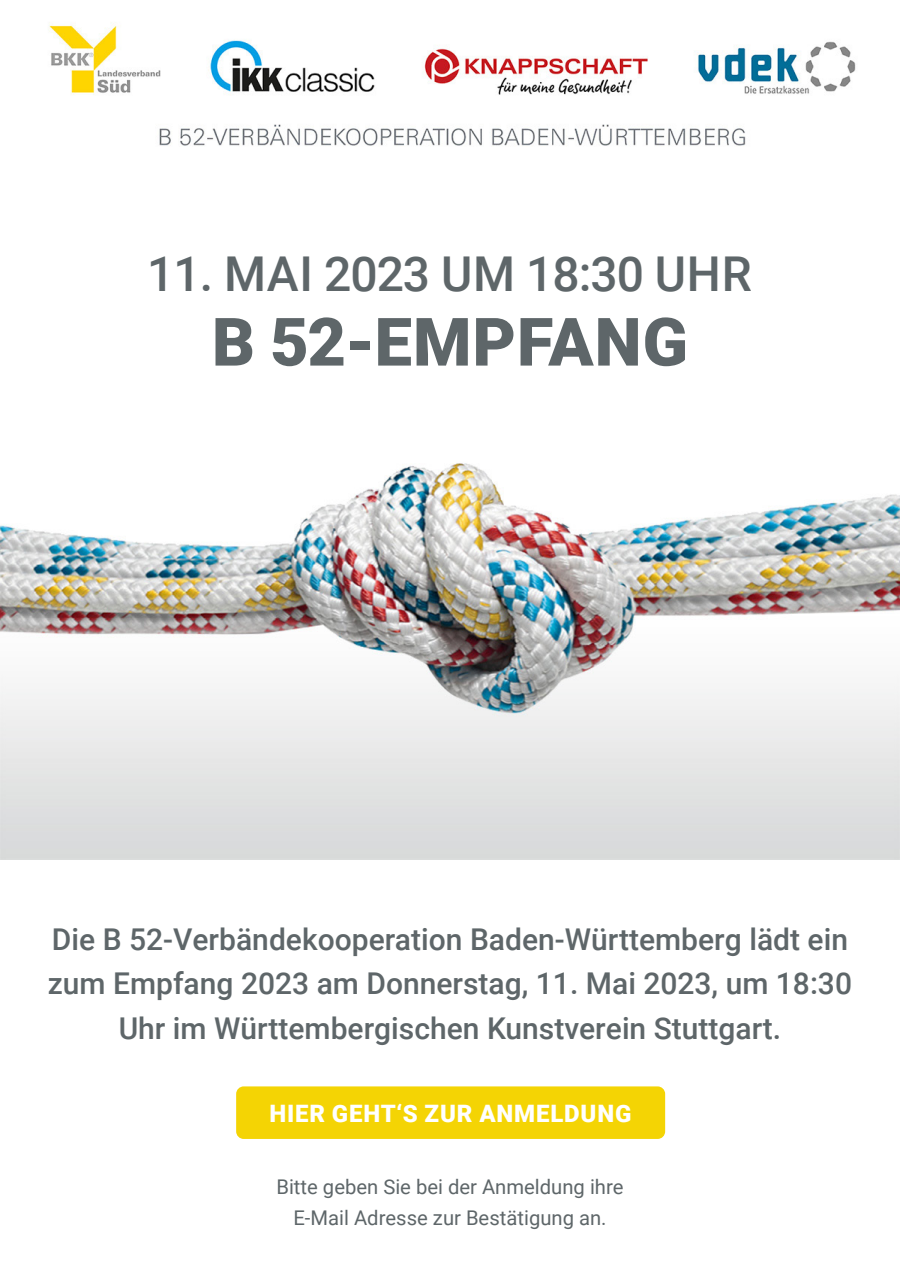
<style>
.page{position:relative;width:900px;height:1274px;background:#fff}
.page>*{position:absolute;margin:0;border:0;box-sizing:border-box;transform-origin:0 0}
.t1{font:900 66.75px "Roboto";letter-spacing:.015em;color:#5e6669}
.t2{font:500 48px "Roboto";letter-spacing:-.02em;color:#5e6669}
.t3{font:500 30px/44.2px "Roboto";color:#5e6669;text-align:center}
.t4{font:900 24px "Roboto";letter-spacing:.035em;color:#fff}
.t5{font:20.25px/30.8px "Roboto";color:#5e6669;text-align:center}
</style>
<div class="page">
<img style="left:0;top:463px;width:900px;height:396px">
<img style="left:49px;top:22px;width:807px;height:124px">
<div style="left:236px;top:1086px;width:429px;height:52px;background:#f4d404;border-radius:8px"></div>
<h2 class="t2" style="left:147px;top:240px;width:606px">11. MAI 2023 UM 18:30 UHR</h2>
<h1 class="t1" style="left:212px;top:295px;width:478px">B 52-EMPFANG</h1>
<p class="t3" style="left:48px;top:916px;width:806px">Die B 52-Verbändekooperation Baden-Württemberg lädt ein zum Empfang 2023 am Donnerstag, 11. Mai 2023, um 18:30<br>Uhr im Württembergischen Kunstverein Stuttgart.</p>
<p class="t4" style="left:269px;top:1096px;width:364px">HIER GEHT‘S ZUR ANMELDUNG</p>
<p class="t5" style="left:276px;top:1171px;width:349px">Bitte geben Sie bei der Anmeldung ihre<br>E-Mail Adresse zur Bestätigung an.</p>
</div>
